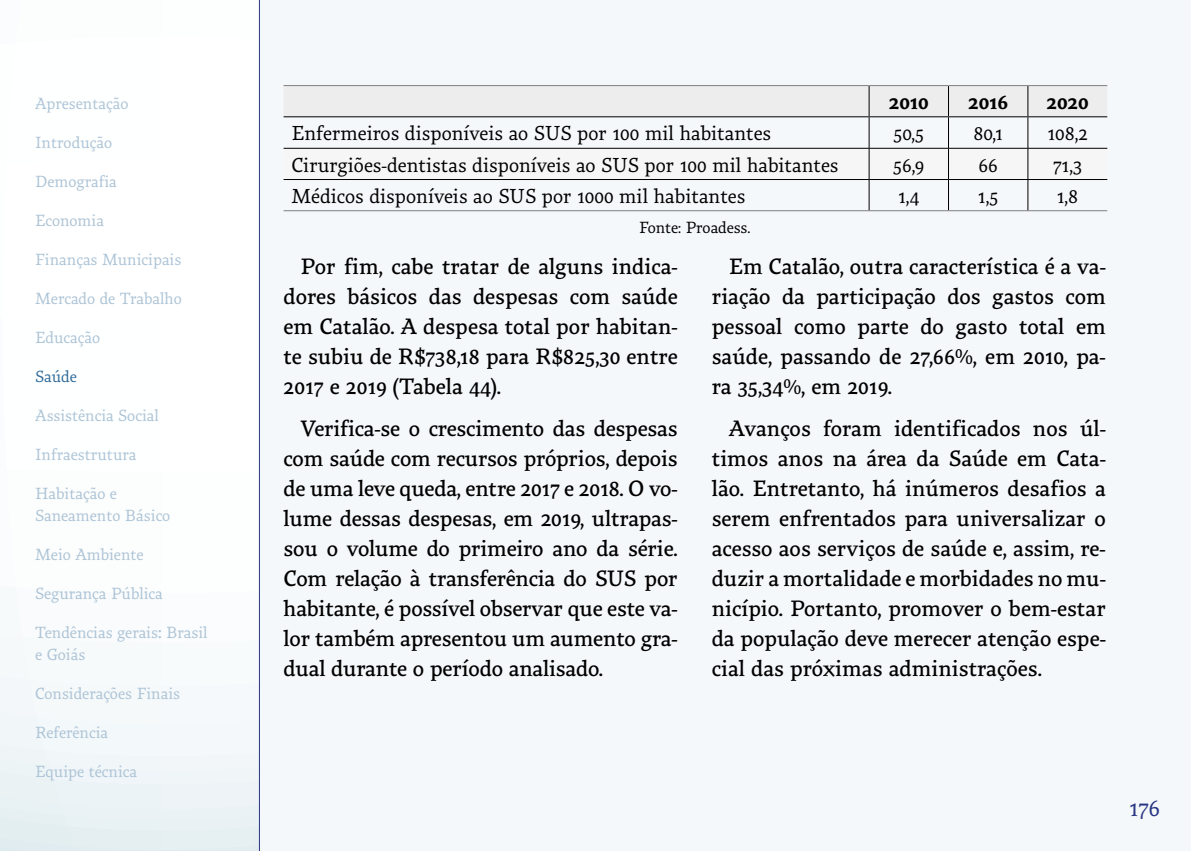
<style>
.page{position:relative;width:1191px;height:851px;background:#fff}
.page>*{position:absolute;margin:0;border:0;box-sizing:border-box;transform-origin:0 0}
.t1{font:24px "Tzimmes";color:#283583}
.t2{font:500 22px/30px "Tzimmes";color:#000;text-align:justify}
.t3{font:20px "Tzimmes";color:#000}
.t4{font:700 20px "Tzimmes";color:#000}
.t5{font:16px/22px "Tzimmes";color:#adc4d6}
.t6{font:16px "Tzimmes";color:#000}
.t7{font:16px "Tzimmes";color:#326c99}
.s1{font-family:"Bree Serif"}
</style>
<div class="page">
<div style="left:257px;top:0;width:934px;height:850px;background:#f5f8fa"></div>
<svg style="left:0;top:640px;width:259px;height:210px"></svg>
<hr style="left:259px;top:0;width:1px;height:850px;background:#283583">
<div style="left:283px;top:86px;width:824px;height:30px;background:#ededed"></div>
<hr style="left:283px;top:85px;width:586px;height:1px;background:#7f7f7f">
<hr style="left:869px;top:85px;width:79px;height:1px;background:#7f7f7f">
<hr style="left:948px;top:85px;width:80px;height:1px;background:#7f7f7f">
<hr style="left:1028px;top:85px;width:79px;height:1px;background:#7f7f7f">
<hr style="left:283px;top:210px;width:586px;height:1px;background:#7f7f7f">
<hr style="left:869px;top:210px;width:79px;height:1px;background:#7f7f7f">
<hr style="left:948px;top:210px;width:80px;height:1px;background:#7f7f7f">
<hr style="left:1028px;top:210px;width:79px;height:1px;background:#7f7f7f">
<hr style="left:868px;top:86px;width:1px;height:30px;background:#000">
<hr style="left:948px;top:86px;width:1px;height:30px;background:#000">
<hr style="left:1027px;top:86px;width:1px;height:30px;background:#000">
<hr style="left:868px;top:117px;width:1px;height:31px;background:#000">
<hr style="left:948px;top:117px;width:1px;height:31px;background:#000">
<hr style="left:1027px;top:117px;width:1px;height:31px;background:#000">
<hr style="left:283px;top:148px;width:586px;height:1px;background:#000">
<hr style="left:869px;top:148px;width:79px;height:1px;background:#000">
<hr style="left:868px;top:148px;width:1px;height:31px;background:#000">
<hr style="left:948px;top:148px;width:80px;height:1px;background:#000">
<hr style="left:948px;top:148px;width:1px;height:31px;background:#000">
<hr style="left:1028px;top:148px;width:79px;height:1px;background:#000">
<hr style="left:1027px;top:148px;width:1px;height:31px;background:#000">
<hr style="left:283px;top:179px;width:586px;height:1px;background:#000">
<hr style="left:869px;top:179px;width:79px;height:1px;background:#000">
<hr style="left:868px;top:180px;width:1px;height:30px;background:#000">
<hr style="left:948px;top:179px;width:80px;height:1px;background:#000">
<hr style="left:948px;top:180px;width:1px;height:30px;background:#000">
<hr style="left:1028px;top:179px;width:79px;height:1px;background:#000">
<hr style="left:1027px;top:180px;width:1px;height:30px;background:#000">
<hr style="left:283px;top:116px;width:586px;height:1px;background:#000">
<hr style="left:869px;top:116px;width:79px;height:1px;background:#000">
<hr style="left:948px;top:116px;width:80px;height:1px;background:#000">
<hr style="left:1028px;top:116px;width:79px;height:1px;background:#000">
<p class="t5" style="left:35px;top:92px;width:95px">Apresentação</p>
<p class="t5" style="left:35px;top:131px;width:78px">Introdução</p>
<p class="t5" style="left:35px;top:170px;width:83px">Demografia</p>
<p class="t5" style="left:35px;top:209px;width:70px">Economia</p>
<p class="t5" style="left:35px;top:248px;width:148px">Finanças Municipais</p>
<p class="t5" style="left:35px;top:287px;width:148px">Mercado de Trabalho</p>
<p class="t5" style="left:35px;top:326px;width:66px">Educação</p>
<p class="t7" style="left:35px;top:366px;width:43px">Saúde</p>
<p class="t5" style="left:35px;top:404px;width:125px">Assistência Social</p>
<p class="t5" style="left:35px;top:443px;width:103px">Infraestrutura</p>
<p class="t5" style="left:35px;top:482px;width:137px">Habitação e<br>Saneamento Básico</p>
<p class="t5" style="left:35px;top:543px;width:110px">Meio Ambiente</p>
<p class="t5" style="left:35px;top:582px;width:129px">Segurança Pública</p>
<p class="t5" style="left:35px;top:621px;width:174px">Tendências gerais<span class="s1">:</span> Brasil e Goiás</p>
<p class="t5" style="left:35px;top:682px;width:146px">Considerações Finais</p>
<p class="t5" style="left:35px;top:721px;width:75px">Referência</p>
<p class="t5" style="left:35px;top:760px;width:103px">Equipe técnica</p>
<p class="t4" style="left:888px;top:89px;width:42px">2010</p>
<p class="t4" style="left:968px;top:89px;width:42px">2016</p>
<p class="t4" style="left:1046px;top:89px;width:44px">2020</p>
<p class="t3" style="left:291px;top:120px;width:481px">Enfermeiros disponíveis ao SUS por 100 mil habitantes</p>
<p class="t3" style="left:893px;top:120px;width:32px">50,5</p>
<p class="t3" style="left:973px;top:120px;width:31px">80,1</p>
<p class="t3" style="left:1047px;top:120px;width:42px">108,2</p>
<p class="t3" style="left:291px;top:151px;width:548px">Cirurgiões-dentistas disponíveis ao SUS por 100 mil habitantes</p>
<p class="t3" style="left:893px;top:151px;width:32px">56,9</p>
<p class="t3" style="left:978px;top:151px;width:21px">66</p>
<p class="t3" style="left:1053px;top:151px;width:30px">71,3</p>
<p class="t3" style="left:291px;top:183px;width:455px">Médicos disponíveis ao SUS por 1000 mil habitantes</p>
<p class="t3" style="left:898px;top:183px;width:23px">1,4</p>
<p class="t3" style="left:978px;top:183px;width:22px">1,5</p>
<p class="t3" style="left:1057px;top:183px;width:23px">1,8</p>
<p class="t6" style="left:639px;top:217px;width:113px">Fonte: Proadess.</p>
<p class="t2" style="left:283px;top:251px;width:396px;text-indent:17px">Por fim, cabe tratar de alguns indica&shy;dores básicos das despesas com saúde em Catalão. A despesa total por habitan&shy;te subiu de R$738,18 para R$825,30 entre 2017 e 2019 (Tabela 44).</p>
<p class="t2" style="left:283px;top:413px;width:396px;text-indent:17px">Verifica-se o crescimento das despesas com saúde com recursos próprios, depois de uma leve queda, entre 2017 e 2018. O vo&shy;lume dessas despesas, em 2019, ultrapas&shy;sou o volume do primeiro ano da série.<br>Com relação à transferência do SUS por habitante, é possível observar que este va&shy;lor também apresentou um aumento gra&shy;dual durante o período analisado.</p>
<p class="t2" style="left:711px;top:252px;width:396px;text-indent:17px">Em Catalão, outra característica é a va&shy;riação da participação dos gastos com pessoal como parte do gasto total em saúde, passando de 27,66%, em 2010, pa&shy;ra 35,34%, em 2019.</p>
<p class="t2" style="left:711px;top:413px;width:396px;text-indent:17px">Avanços foram identificados nos úl&shy;timos anos na área da Saúde em Cata&shy;lão. Entretanto, há inúmeros desafios a serem enfrentados para universalizar o acesso aos serviços de saúde e, assim, re&shy;duzir a mortalidade e morbidades no mu&shy;nicípio. Portanto, promover o bem-estar da população deve merecer atenção espe&shy;cial das próximas administrações.</p>
<p class="t1" style="left:1129px;top:792px;width:33px">176</p>
</div>
